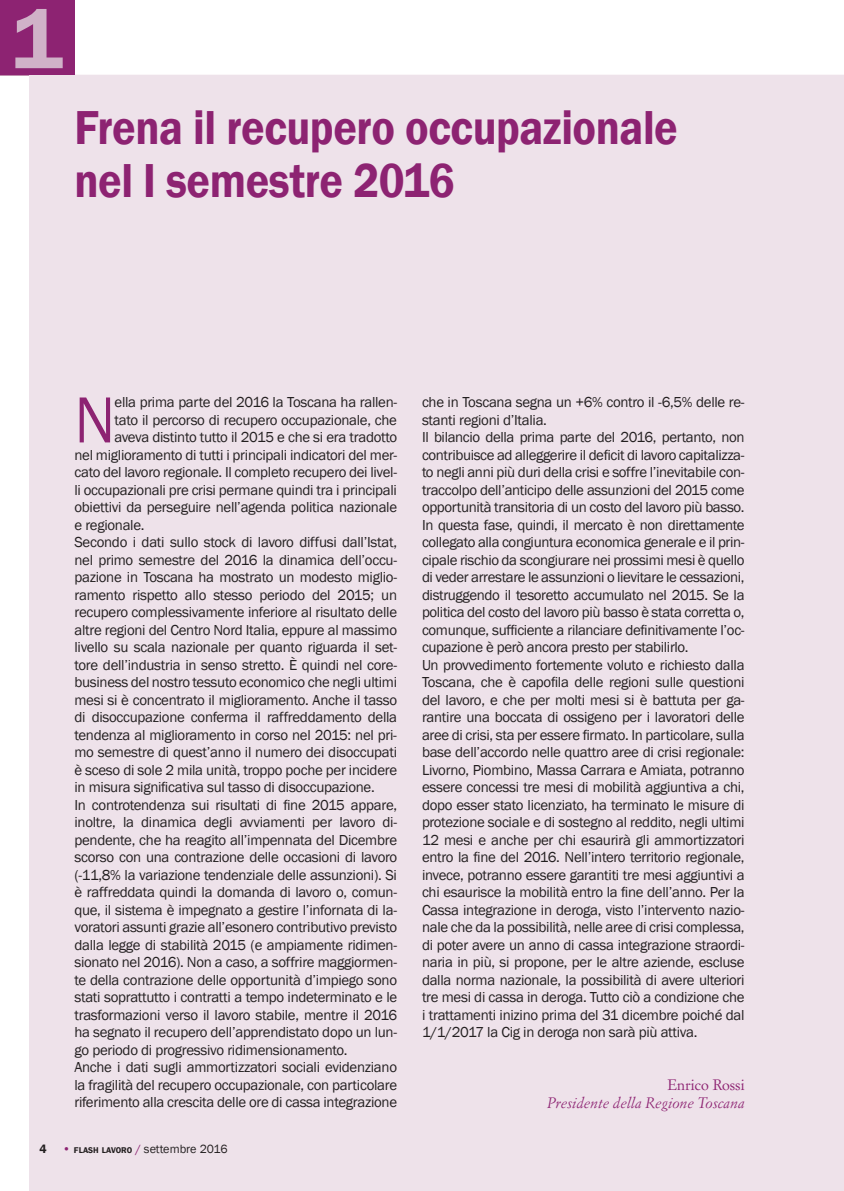
<style>
.page{position:relative;width:844px;height:1191px;background:#fff}
.page>*{position:absolute;margin:0;border:0;box-sizing:border-box;transform-origin:0 0}
.t1{font:600 87.5px "Franklin Gothic";color:#d0b2c8}
.t2{font:67.38px "Franklin Gothic";color:#8d2372;scale:.92 1}
.t3{font:600 49px/52.5px "Franklin Gothic";letter-spacing:-.01em;color:#8d2372;scale:.9 1}
.t4{font:14.88px/17.5px "Franklin Gothic";letter-spacing:-.02em;color:#231f20}
.t5{font:italic 14.88px "Simoncini Garamond";color:#8d2372}
.t6{font:14.88px "Simoncini Garamond";color:#8d2372}
.t7{font:12.25px "Franklin Gothic";color:#231f20}
.t8{font:600 12.25px "Franklin Gothic";color:#231f20}
.s1{font-weight:600;color:#8d2372}
.s2{font-weight:600;font-size:8.58px}
.s3{color:#8d2372}
</style>
<div class="page">
<hr style="left:0;top:75px;width:843px;height:1px;background:#bb88a9">
<div style="left:30px;top:76px;width:813px;height:1115px;background:#eee2ea"></div>
<div style="left:0;top:0;width:74px;height:75px;background:#8d2372"></div>
<h1 class="t1" style="left:12px;top:-15px;width:53px">1</h1>
<h3 class="t3" style="left:74px;top:102px;width:671px">Frena il recupero occupazionale nel I semestre 2016</h3>
<h2 class="t2" style="left:74px;top:378px;width:46px">N</h2>
<p class="t4" style="left:114px;top:394px;width:284px">ella prima parte del 2016 la Toscana ha rallen-</p>
<p class="t4" style="left:114px;top:411px;width:284px">tato il percorso di recupero occupazionale, che</p>
<p class="t4" style="left:114px;top:429px;width:284px">aveva distinto tutto il 2015 e che si era tradotto</p>
<p class="t4" style="left:74px;top:446px;width:324px">nel miglioramento di tutti i principali indicatori del mer-</p>
<p class="t4" style="left:74px;top:464px;width:324px">cato del lavoro regionale. Il completo recupero dei livel-</p>
<p class="t4" style="left:74px;top:481px;width:324px">li occupazionali pre crisi permane quindi tra i principali</p>
<p class="t4" style="left:74px;top:499px;width:324px">obiettivi da perseguire nell’agenda politica nazionale</p>
<p class="t4" style="left:74px;top:516px;width:72px">e regionale.</p>
<p class="t4" style="left:74px;top:534px;width:324px">Secondo i dati sullo stock di lavoro diffusi dall’Istat,</p>
<p class="t4" style="left:74px;top:551px;width:324px">nel primo semestre del 2016 la dinamica dell’occu-</p>
<p class="t4" style="left:74px;top:569px;width:324px">pazione in Toscana ha mostrato un modesto miglio-</p>
<p class="t4" style="left:74px;top:586px;width:324px">ramento rispetto allo stesso periodo del 2015; un</p>
<p class="t4" style="left:74px;top:604px;width:324px">recupero complessivamente inferiore al risultato delle</p>
<p class="t4" style="left:74px;top:621px;width:324px">altre regioni del Centro Nord Italia, eppure al massimo</p>
<p class="t4" style="left:74px;top:639px;width:324px">livello su scala nazionale per quanto riguarda il set-</p>
<p class="t4" style="left:74px;top:656px;width:324px">tore dell’industria in senso stretto. È quindi nel core-</p>
<p class="t4" style="left:74px;top:674px;width:324px">business del nostro tessuto economico che negli ultimi</p>
<p class="t4" style="left:74px;top:691px;width:324px">mesi si è concentrato il miglioramento. Anche il tasso</p>
<p class="t4" style="left:74px;top:709px;width:324px">di disoccupazione conferma il raffreddamento della</p>
<p class="t4" style="left:74px;top:726px;width:324px">tendenza al miglioramento in corso nel 2015: nel pri-</p>
<p class="t4" style="left:74px;top:744px;width:324px">mo semestre di quest’anno il numero dei disoccupati</p>
<p class="t4" style="left:74px;top:761px;width:324px">è sceso di sole 2 mila unità, troppo poche per incidere</p>
<p class="t4" style="left:74px;top:779px;width:302px">in misura significativa sul tasso di disoccupazione.</p>
<p class="t4" style="left:74px;top:796px;width:324px">In controtendenza sui risultati di fine 2015 appare,</p>
<p class="t4" style="left:74px;top:814px;width:324px">inoltre, la dinamica degli avviamenti per lavoro di-</p>
<p class="t4" style="left:74px;top:831px;width:324px">pendente, che ha reagito all’impennata del Dicembre</p>
<p class="t4" style="left:74px;top:849px;width:324px">scorso con una contrazione delle occasioni di lavoro</p>
<p class="t4" style="left:74px;top:866px;width:324px">(-11,8% la variazione tendenziale delle assunzioni). Si</p>
<p class="t4" style="left:74px;top:884px;width:324px">è raffreddata quindi la domanda di lavoro o, comun-</p>
<p class="t4" style="left:74px;top:901px;width:324px">que, il sistema è impegnato a gestire l’infornata di la-</p>
<p class="t4" style="left:74px;top:919px;width:324px">voratori assunti grazie all’esonero contributivo previsto</p>
<p class="t4" style="left:74px;top:936px;width:324px">dalla legge di stabilità 2015 (e ampiamente ridimen-</p>
<p class="t4" style="left:74px;top:954px;width:324px">sionato nel 2016). Non a caso, a soffrire maggiormen-</p>
<p class="t4" style="left:74px;top:971px;width:324px">te della contrazione delle opportunità d’impiego sono</p>
<p class="t4" style="left:74px;top:989px;width:324px">stati soprattutto i contratti a tempo indeterminato e le</p>
<p class="t4" style="left:74px;top:1006px;width:324px">trasformazioni verso il lavoro stabile, mentre il 2016</p>
<p class="t4" style="left:74px;top:1024px;width:324px">ha segnato il recupero dell’apprendistato dopo un lun-</p>
<p class="t4" style="left:74px;top:1041px;width:275px">go periodo di progressivo ridimensionamento.</p>
<p class="t4" style="left:74px;top:1059px;width:324px">Anche i dati sugli ammortizzatori sociali evidenziano</p>
<p class="t4" style="left:74px;top:1076px;width:324px">la fragilità del recupero occupazionale, con particolare</p>
<p class="t4" style="left:74px;top:1094px;width:324px">riferimento alla crescita delle ore di cassa integrazione</p>
<p class="t4" style="left:422px;top:394px;width:324px">che in Toscana segna un +6% contro il -6,5% delle re&shy;stanti regioni d’Italia.<br>Il bilancio della prima parte del 2016, pertanto, non contribuisce ad alleggerire il deficit di lavoro capitalizza&shy;to negli anni più duri della crisi e soffre l’inevitabile con&shy;traccolpo dell’anticipo delle assunzioni del 2015 come opportunità transitoria di un costo del lavoro più basso.<br>In questa fase, quindi, il mercato è non direttamente collegato alla congiuntura economica generale e il prin&shy;cipale rischio da scongiurare nei prossimi mesi è quello di veder arrestare le assunzioni o lievitare le cessazioni, distruggendo il tesoretto accumulato nel 2015. Se la politica del costo del lavoro più basso è stata corretta o, comunque, sufficiente a rilanciare definitivamente l’oc&shy;cupazione è però ancora presto per stabilirlo.<br>Un provvedimento fortemente voluto e richiesto dalla Toscana, che è capofila delle regioni sulle questioni del lavoro, e che per molti mesi si è battuta per ga&shy;rantire una boccata di ossigeno per i lavoratori delle aree di crisi, sta per essere firmato. In particolare, sulla base dell’accordo nelle quattro aree di crisi regionale:<br>Livorno, Piombino, Massa Carrara e Amiata, potranno essere concessi tre mesi di mobilità aggiuntiva a chi, dopo esser stato licenziato, ha terminato le misure di protezione sociale e di sostegno al reddito, negli ultimi 12 mesi e anche per chi esaurirà gli ammortizzatori entro la fine del 2016. Nell’intero territorio regionale, invece, potranno essere garantiti tre mesi aggiuntivi a chi esaurisce la mobilità entro la fine dell’anno. Per la Cassa integrazione in deroga, visto l’intervento nazio&shy;nale che da la possibilità, nelle aree di crisi complessa, di poter avere un anno di cassa integrazione straordi&shy;naria in più, si propone, per le altre aziende, escluse dalla norma nazionale, la possibilità di avere ulteriori tre mesi di cassa in deroga. Tutto ciò a condizione che i trattamenti inizino prima del 31 dicembre poiché dal 1/1/2017 la Cig in deroga non sarà più attiva.</p>
<p class="t6" style="left:667px;top:1075px;width:79px">Enrico Rossi</p>
<p class="t5" style="left:547px;top:1094px;width:199px">Presidente della Regione Toscana</p>
<p class="t8" style="left:39px;top:1141px;width:9px">4</p>
<p class="t7" style="left:62px;top:1141px;width:167px"><span class="s1">•</span> <span class="s2">FLASH LAVORO</span> <span class="s3">/</span> settembre 2016</p>
</div>
